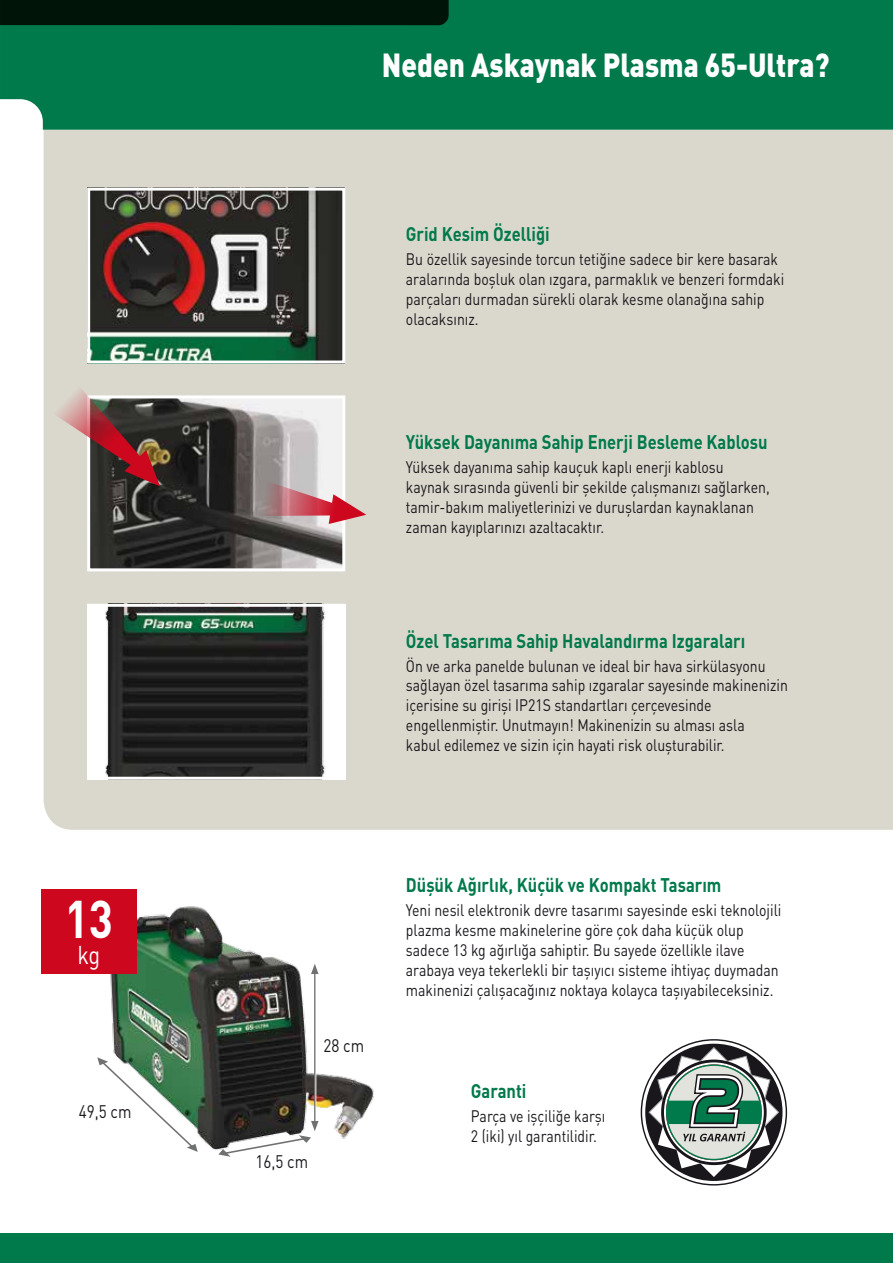
<style>
.page{position:relative;width:893px;height:1263px;background:#fff}
.page>*{position:absolute;margin:0;border:0;box-sizing:border-box;transform-origin:0 0}
.t1{font:700 52.35px "DIN Pro";color:#fff;scale:.85 1}
.t2{font:900 33px "DIN Pro";color:#fff;scale:.85 1}
.t3{font:25.5px "DIN Pro";color:#fff;scale:.85 1}
.t4{font:700 19.5px "DIN Pro";color:#00794b;scale:.85 1}
.t5{font:18px "DIN Pro";color:#1a171c;scale:.85 1}
.t6{font:16.5px/19.8px "DIN Pro";color:#1a171c;scale:.85 1}
</style>
<div class="page">
<div style="left:44px;top:130px;width:849px;height:700px;background:#dad8cd"></div>
<div style="left:0;top:1233px;width:893px;height:30px;background:#00794b"></div>
<div style="left:0;top:0;width:893px;height:130px;background:#00794b"></div>
<div style="left:0;top:0;width:449px;height:25px;background:#001508"></div>
<img style="left:91px;top:608px;width:250px;height:168px">
<img style="left:91px;top:399px;width:250px;height:168px">
<div style="left:87px;top:395px;width:258px;height:176px;border:3px solid #fff"></div>
<img style="left:91px;top:192px;width:250px;height:167px">
<div style="left:87px;top:188px;width:258px;height:175px;border:3px solid #fff"></div>
<div style="left:87px;top:604px;width:258px;height:176px;border:3px solid #fff"></div>
<svg style="left:250px;top:477px;width:116px;height:47px;background:#c29296"></svg>
<svg style="left:50px;top:383px;width:110px;height:103px;background:#9b7a75"></svg>
<img style="left:41px;top:905px;width:333px;height:234px">
<svg style="left:636px;top:1034px;width:156px;height:156px"></svg>
<div style="left:645px;top:1044px;width:137px;height:137px;background:#1a171c;border-radius:50%"></div>
<svg style="left:649px;top:1047px;width:130px;height:130px"></svg>
<div style="left:41px;top:889px;width:95px;height:84px;background:#cd071e"></div>
<hr style="left:315px;top:972px;width:1px;height:151px;background:#fff">
<hr style="left:314px;top:972px;width:1px;height:151px;background:#707172">
<svg style="left:311px;top:964px;width:8px;height:10px"></svg>
<svg style="left:70px;top:1056px;width:252px;height:101px"></svg>
<h1 class="t1" style="left:65px;top:883px;width:58px">13</h1>
<h3 class="t3" style="left:77px;top:937px;width:29px">kg</h3>
<p class="t5" style="left:79px;top:1100px;width:64px">49,5 cm</p>
<h2 class="t2" style="left:382px;top:43px;width:528px">Neden Askaynak Plasma 65-Ultra?</h2>
<p class="t4" style="left:406px;top:221px;width:171px">Grid Kesim Özelliği</p>
<p class="t6" style="left:406px;top:249px;width:447px">Bu özellik sayesinde torcun tetiğine sadece bir kere basarak aralarında boşluk olan ızgara, parmaklık ve benzeri formdaki parçaları durmadan sürekli olarak kesme olanağına sahip olacaksınız.</p>
<p class="t4" style="left:406px;top:429px;width:427px">Yüksek Dayanıma Sahip Enerji Besleme Kablosu</p>
<p class="t6" style="left:406px;top:457px;width:430px">Yüksek dayanıma sahip kauçuk kaplı enerji kablosu kaynak sırasında güvenli bir şekilde çalışmanızı sağlarken, tamir-bakım maliyetlerinizi ve duruşlardan kaynaklanan zaman kayıplarınızı azaltacaktır.</p>
<p class="t4" style="left:406px;top:627px;width:401px">Özel Tasarıma Sahip Havalandırma Izgaraları</p>
<p class="t6" style="left:406px;top:655px;width:451px">Ön ve arka panelde bulunan ve ideal bir hava sirkülasyonu sağlayan özel tasarıma sahip ızgaralar sayesinde makinenizin içerisine su girişi IP21S standartları çerçevesinde engellenmiştir. Unutmayın! Makinenizin su alması asla<br>kabul edilemez ve sizin için hayati risk oluşturabilir.</p>
<p class="t5" style="left:323px;top:1033px;width:49px">28 cm</p>
<p class="t5" style="left:255px;top:1149px;width:64px">16,5 cm</p>
<p class="t4" style="left:406px;top:872px;width:373px">Düşük Ağırlık, Küçük ve Kompakt Tasarım</p>
<p class="t6" style="left:406px;top:900px;width:443px">Yeni nesil elektronik devre tasarımı sayesinde eski teknolojili plazma kesme makinelerine göre çok daha küçük olup sadece 13 kg ağırlığa sahiptir. Bu sayede özellikle ilave arabaya veya tekerlekli bir taşıyıcı sisteme ihtiyaç duymadan makinenizi çalışacağınız noktaya kolayca taşıyabileceksiniz.</p>
<p class="t4" style="left:471px;top:1077px;width:67px">Garanti</p>
<p class="t6" style="left:471px;top:1105px;width:160px">Parça ve işçiliğe karşı<br>2 (iki) yıl garantilidir.</p>
</div>
